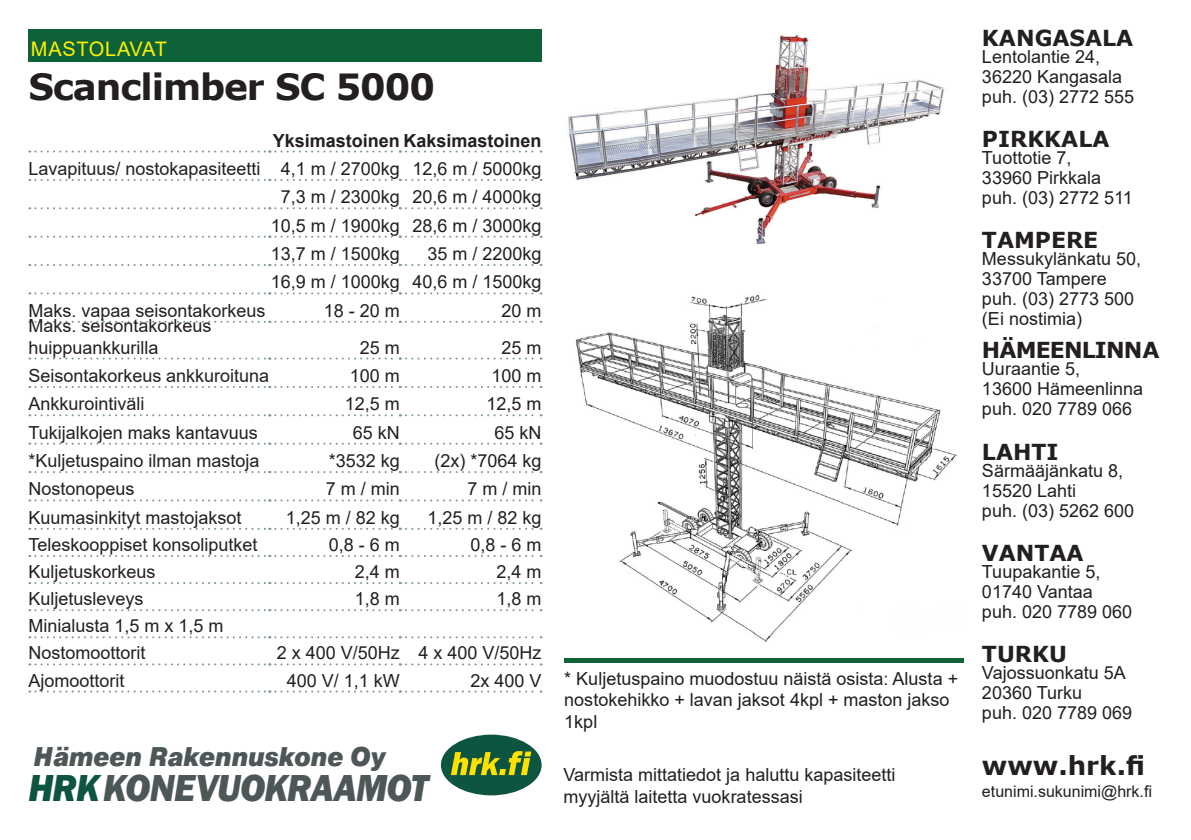
<style>
.page{position:relative;width:1191px;height:840px;background:#fff}
.page>*{position:absolute;margin:0;border:0;box-sizing:border-box;transform-origin:0 0}
.t1{font:italic 800 38.6px "Franklin Gothic";letter-spacing:-.02em;color:#4e5758;scale:.95 1}
.t2{font:700 36px "Verdana";letter-spacing:-.03em;color:#231f20}
.t3{font:italic 900 27px "Pragmatica";letter-spacing:-.005em;color:#4e5758;scale:.92 1}
.HRK_Paikkakunta{font:700 26px "Verdana";color:#231f20}
.HRK_Paikkakunta-2{font:700 22px "Verdana";color:#231f20}
.HRK_Paikkakunta-3{font:700 22px "Verdana";letter-spacing:-.04em;color:#231f20}
.HRK_TuoteTyyppiHead{font:20px "Arial";letter-spacing:.035em;color:#fff101}
.HRK_Table_Data_5mm{font:18px/21.6px "Arial";color:#231f20}
.HRK_Yhteystiedot{font:18px "Arial";color:#231f20}
.t4{font:700 18px "Arial";color:#231f20}
.HRK_Yhteystiedot-2{font:16px "Arial";color:#231f20}
.s1{color:#0d5540}
</style>
<div class="page">
<div style="left:28px;top:29px;width:513px;height:33px;background:#0e6238"></div>
<svg style="left:29px;top:150px;width:512px;height:2px"></svg>
<svg style="left:29px;top:179px;width:512px;height:2px"></svg>
<svg style="left:29px;top:207px;width:512px;height:2px"></svg>
<svg style="left:29px;top:235px;width:512px;height:2px"></svg>
<svg style="left:29px;top:264px;width:512px;height:2px"></svg>
<svg style="left:29px;top:292px;width:512px;height:2px"></svg>
<svg style="left:29px;top:320px;width:512px;height:2px"></svg>
<svg style="left:29px;top:357px;width:512px;height:2px"></svg>
<svg style="left:29px;top:386px;width:512px;height:2px"></svg>
<svg style="left:29px;top:414px;width:512px;height:2px"></svg>
<svg style="left:29px;top:442px;width:512px;height:2px"></svg>
<svg style="left:29px;top:471px;width:512px;height:2px"></svg>
<svg style="left:29px;top:499px;width:512px;height:2px"></svg>
<svg style="left:29px;top:527px;width:512px;height:2px"></svg>
<svg style="left:29px;top:554px;width:512px;height:2px"></svg>
<svg style="left:29px;top:582px;width:512px;height:1px"></svg>
<svg style="left:29px;top:609px;width:512px;height:2px"></svg>
<svg style="left:29px;top:636px;width:512px;height:2px"></svg>
<svg style="left:29px;top:663px;width:512px;height:2px"></svg>
<svg style="left:29px;top:690px;width:512px;height:2px"></svg>
<img style="left:575px;top:295px;width:383px;height:347px">
<img style="left:567px;top:34px;width:378px;height:210px">
<div style="left:441px;top:734px;width:100px;height:61px;background:#0d5540;border-radius:50%"></div>
<svg style="left:451px;top:751px;width:80px;height:23px"></svg>
<hr style="left:564px;top:658px;width:399px;height:4px;background:#0e6238">
<p class="HRK_TuoteTyyppiHead" style="left:31px;top:35px;width:137px">MASTOLAVAT</p>
<p class="t2" style="left:28px;top:61px;width:408px">Scanclimber SC 5000</p>
<p class="t4" style="left:273px;top:127px;width:270px">Yksimastoinen Kaksimastoinen</p>
<p class="HRK_Table_Data_5mm" style="left:28px;top:157px;width:234px">Lavapituus/ nostokapasiteetti</p>
<p class="HRK_Table_Data_5mm" style="left:281px;top:157px;width:121px">4,1 m / 2700kg</p>
<p class="HRK_Table_Data_5mm" style="left:412px;top:157px;width:131px">12,6 m / 5000kg</p>
<p class="HRK_Table_Data_5mm" style="left:281px;top:186px;width:121px">7,3 m / 2300kg</p>
<p class="HRK_Table_Data_5mm" style="left:412px;top:186px;width:131px">20,6 m / 4000kg</p>
<p class="HRK_Table_Data_5mm" style="left:271px;top:214px;width:131px">10,5 m / 1900kg</p>
<p class="HRK_Table_Data_5mm" style="left:412px;top:214px;width:131px">28,6 m / 3000kg</p>
<p class="HRK_Table_Data_5mm" style="left:271px;top:243px;width:131px">13,7 m / 1500kg</p>
<p class="HRK_Table_Data_5mm" style="left:427px;top:243px;width:116px">35 m / 2200kg</p>
<p class="HRK_Table_Data_5mm" style="left:271px;top:271px;width:131px">16,9 m / 1000kg</p>
<p class="HRK_Table_Data_5mm" style="left:412px;top:271px;width:131px">40,6 m / 1500kg</p>
<p class="HRK_Table_Data_5mm" style="left:28px;top:299px;width:239px">Maks. vapaa seisontakorkeus</p>
<p class="HRK_Table_Data_5mm" style="left:324px;top:299px;width:78px">18 - 20 m</p>
<p class="HRK_Table_Data_5mm" style="left:501px;top:299px;width:42px">20 m</p>
<p class="HRK_Table_Data_5mm" style="left:28px;top:314px;width:185px">Maks. seisontakorkeus</p>
<p class="HRK_Table_Data_5mm" style="left:28px;top:336px;width:132px">huippuankkurilla</p>
<p class="HRK_Table_Data_5mm" style="left:360px;top:336px;width:42px">25 m</p>
<p class="HRK_Table_Data_5mm" style="left:501px;top:336px;width:42px">25 m</p>
<p class="HRK_Table_Data_5mm" style="left:28px;top:364px;width:242px">Seisontakorkeus ankkuroituna</p>
<p class="HRK_Table_Data_5mm" style="left:350px;top:364px;width:52px">100 m</p>
<p class="HRK_Table_Data_5mm" style="left:491px;top:364px;width:52px">100 m</p>
<p class="HRK_Table_Data_5mm" style="left:28px;top:393px;width:118px">Ankkurointiväli</p>
<p class="HRK_Table_Data_5mm" style="left:345px;top:393px;width:57px">12,5 m</p>
<p class="HRK_Table_Data_5mm" style="left:486px;top:393px;width:57px">12,5 m</p>
<p class="HRK_Table_Data_5mm" style="left:28px;top:421px;width:231px">Tukijalkojen maks kantavuus</p>
<p class="HRK_Table_Data_5mm" style="left:353px;top:421px;width:49px">65 kN</p>
<p class="HRK_Table_Data_5mm" style="left:494px;top:421px;width:49px">65 kN</p>
<p class="HRK_Table_Data_5mm" style="left:28px;top:449px;width:233px">*Kuljetuspaino ilman mastoja</p>
<p class="HRK_Table_Data_5mm" style="left:329px;top:449px;width:73px">*3532 kg</p>
<p class="HRK_Table_Data_5mm" style="left:434px;top:449px;width:109px">(2x) *7064 kg</p>
<p class="HRK_Table_Data_5mm" style="left:28px;top:478px;width:108px">Nostonopeus</p>
<p class="HRK_Table_Data_5mm" style="left:326px;top:478px;width:76px">7 m / min</p>
<p class="HRK_Table_Data_5mm" style="left:467px;top:478px;width:76px">7 m / min</p>
<p class="HRK_Table_Data_5mm" style="left:28px;top:506px;width:215px">Kuumasinkityt mastojaksot</p>
<p class="HRK_Table_Data_5mm" style="left:286px;top:506px;width:116px">1,25 m / 82 kg</p>
<p class="HRK_Table_Data_5mm" style="left:427px;top:506px;width:116px">1,25 m / 82 kg</p>
<p class="HRK_Table_Data_5mm" style="left:28px;top:533px;width:231px">Teleskooppiset konsoliputket</p>
<p class="HRK_Table_Data_5mm" style="left:329px;top:533px;width:73px">0,8 - 6 m</p>
<p class="HRK_Table_Data_5mm" style="left:470px;top:533px;width:73px">0,8 - 6 m</p>
<p class="HRK_Table_Data_5mm" style="left:28px;top:560px;width:129px">Kuljetuskorkeus</p>
<p class="HRK_Table_Data_5mm" style="left:355px;top:560px;width:47px">2,4 m</p>
<p class="HRK_Table_Data_5mm" style="left:496px;top:560px;width:47px">2,4 m</p>
<p class="HRK_Table_Data_5mm" style="left:28px;top:587px;width:117px">Kuljetusleveys</p>
<p class="HRK_Table_Data_5mm" style="left:355px;top:587px;width:47px">1,8 m</p>
<p class="HRK_Table_Data_5mm" style="left:496px;top:587px;width:47px">1,8 m</p>
<p class="HRK_Table_Data_5mm" style="left:28px;top:614px;width:197px">Minialusta 1,5 m x 1,5 m</p>
<p class="HRK_Table_Data_5mm" style="left:28px;top:641px;width:119px">Nostomoottorit</p>
<p class="HRK_Table_Data_5mm" style="left:277px;top:641px;width:125px">2 x 400 V/50Hz</p>
<p class="HRK_Table_Data_5mm" style="left:418px;top:641px;width:125px">4 x 400 V/50Hz</p>
<p class="HRK_Table_Data_5mm" style="left:28px;top:669px;width:98px">Ajomoottorit</p>
<p class="HRK_Table_Data_5mm" style="left:287px;top:669px;width:115px">400 V/ 1,1 kW</p>
<p class="HRK_Table_Data_5mm" style="left:470px;top:669px;width:73px">2x 400 V</p>
<p class="t3" style="left:34px;top:739px;width:383px">Hämeen Rakennuskone Oy</p>
<p class="t1" style="left:28px;top:762px;width:423px"><span class="s1">HRK</span>KONEVUOKRAAMOT</p>
<p class="HRK_Table_Data_5mm" style="left:564px;top:667px;width:395px">* Kuljetuspaino muodostuu näistä osista: Alusta + nostokehikko + lavan jaksot 4kpl + maston jakso<br>1kpl</p>
<p class="HRK_Table_Data_5mm" style="left:563px;top:763px;width:333px">Varmista mittatiedot ja haluttu kapasiteetti</p>
<p class="HRK_Table_Data_5mm" style="left:563px;top:785px;width:241px">myyjältä laitetta vuokratessasi</p>
<p class="HRK_Paikkakunta-2" style="left:982px;top:23px;width:153px">KANGASALA</p>
<p class="HRK_Yhteystiedot" style="left:982px;top:44px;width:120px">Lentolantie 24,</p>
<p class="HRK_Yhteystiedot" style="left:982px;top:64px;width:142px">36220 Kangasala</p>
<p class="HRK_Yhteystiedot" style="left:982px;top:84px;width:154px">puh. (03) 2772 555</p>
<p class="HRK_Paikkakunta-2" style="left:982px;top:123px;width:129px">PIRKKALA</p>
<p class="HRK_Yhteystiedot" style="left:982px;top:145px;width:91px">Tuottotie 7,</p>
<p class="HRK_Yhteystiedot" style="left:982px;top:165px;width:121px">33960 Pirkkala</p>
<p class="HRK_Yhteystiedot" style="left:982px;top:185px;width:152px">puh. (03) 2772 511</p>
<p class="HRK_Paikkakunta-2" style="left:982px;top:224px;width:118px">TAMPERE</p>
<p class="HRK_Yhteystiedot" style="left:982px;top:246px;width:161px">Messukylänkatu 50,</p>
<p class="HRK_Yhteystiedot" style="left:982px;top:266px;width:126px">33700 Tampere</p>
<p class="HRK_Yhteystiedot" style="left:982px;top:286px;width:154px">puh. (03) 2773 500</p>
<p class="HRK_Yhteystiedot" style="left:982px;top:306px;width:102px">(Ei nostimia)</p>
<p class="HRK_Paikkakunta-3" style="left:982px;top:334px;width:179px">HÄMEENLINNA</p>
<p class="HRK_Yhteystiedot" style="left:982px;top:356px;width:100px">Uuraantie 5,</p>
<p class="HRK_Yhteystiedot" style="left:982px;top:376px;width:163px">13600 Hämeenlinna</p>
<p class="HRK_Yhteystiedot" style="left:982px;top:396px;width:152px">puh. 020 7789 066</p>
<p class="HRK_Paikkakunta-2" style="left:982px;top:436px;width:78px">LAHTI</p>
<p class="HRK_Yhteystiedot" style="left:982px;top:457px;width:143px">Särmääjänkatu 8,</p>
<p class="HRK_Yhteystiedot" style="left:982px;top:477px;width:96px">15520 Lahti</p>
<p class="HRK_Yhteystiedot" style="left:982px;top:497px;width:154px">puh. (03) 5262 600</p>
<p class="HRK_Paikkakunta-2" style="left:982px;top:537px;width:103px">VANTAA</p>
<p class="HRK_Yhteystiedot" style="left:982px;top:558px;width:120px">Tuupakantie 5,</p>
<p class="HRK_Yhteystiedot" style="left:982px;top:578px;width:112px">01740 Vantaa</p>
<p class="HRK_Yhteystiedot" style="left:982px;top:598px;width:152px">puh. 020 7789 060</p>
<p class="HRK_Paikkakunta-2" style="left:982px;top:638px;width:86px">TURKU</p>
<p class="HRK_Yhteystiedot" style="left:982px;top:660px;width:145px">Vajossuonkatu 5A</p>
<p class="HRK_Yhteystiedot" style="left:982px;top:680px;width:102px">20360 Turku</p>
<p class="HRK_Yhteystiedot" style="left:982px;top:700px;width:152px">puh. 020 7789 069</p>
<p class="HRK_Paikkakunta" style="left:982px;top:747px;width:164px">www.hrk.fi</p>
<p class="HRK_Yhteystiedot-2" style="left:982px;top:779px;width:172px">etunimi.sukunimi@hrk.fi</p>
</div>
